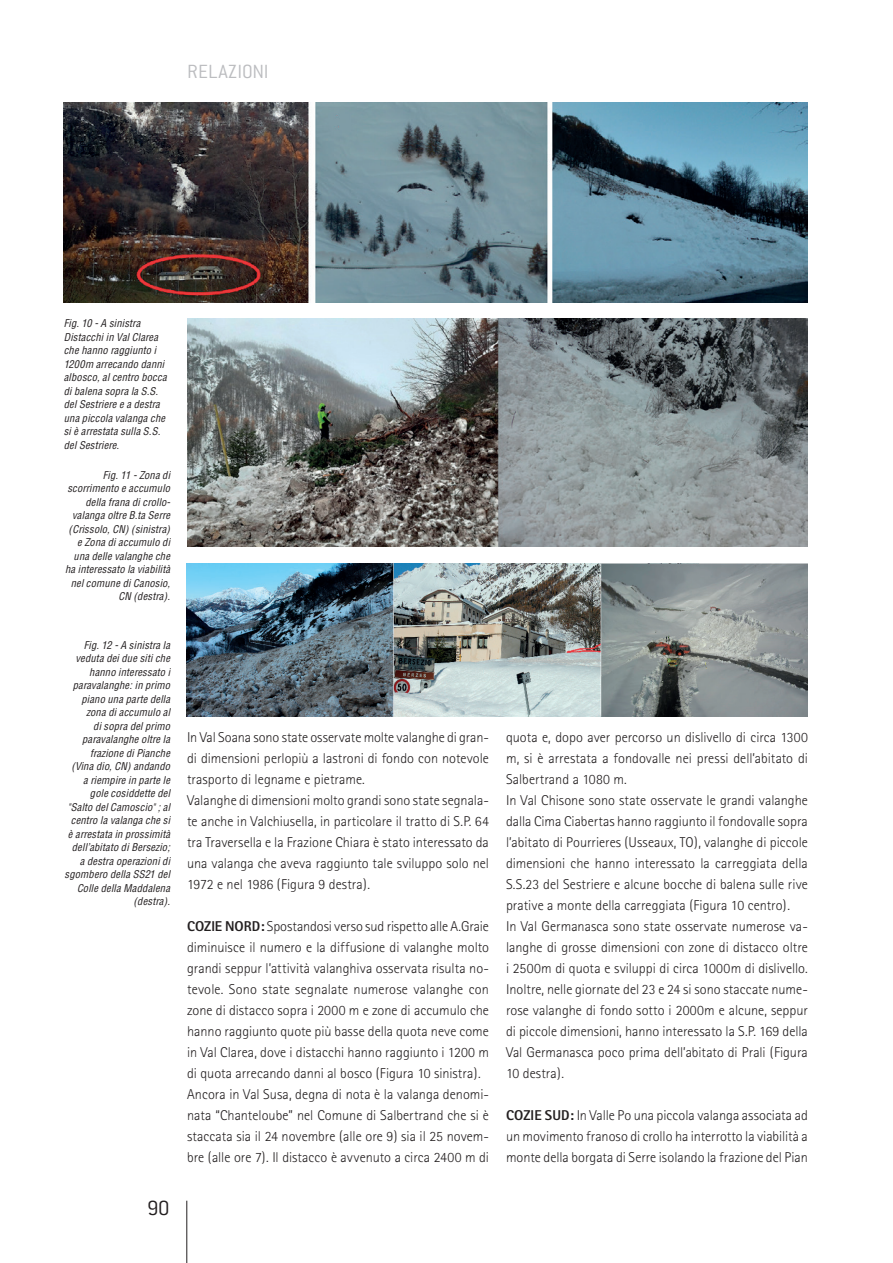
<style>
.page{position:relative;width:893px;height:1263px;background:#fff}
.page>*{position:absolute;margin:0;border:0;box-sizing:border-box;transform-origin:0 0}
.t1{font:300 22.5px "Conduit ITC";color:#231f20}
.t2{font:300 21px "Conduit ITC";letter-spacing:.01em;color:#bcbdc0}
.t3{font:300 14.25px/21px "Rotis Sans Serif";color:#231f20}
.t4{font:italic condensed 10.5px/13.5px "Helvetica";letter-spacing:.015em;color:#231f20;text-align:right}
.s1{font-weight:800}
</style>
<div class="page">
<img style="left:64px;top:102px;width:744px;height:200px">
<img style="left:187px;top:319px;width:621px;height:227px">
<img style="left:186px;top:563px;width:622px;height:153px">
<hr style="left:186px;top:1201px;width:1px;height:62px;background:#231f20">
<h2 class="t2" style="left:187px;top:60px;width:83px">RELAZIONI</h2>
<p class="t4" style="left:64px;top:317px;width:105px;text-align:left">Fig. 10 - A sinistra<br>Distacchi in Val Clarea che hanno raggiunto i<br>1200m arrecando danni albosco, al centro bocca di balena sopra la S.S. del Sestriere e a destra una piccola valanga che si è arrestata sulla S.S. del Sestriere.</p>
<p class="t4" style="left:65px;top:468px;width:107px">Fig. 11 - Zona di scorrimento e accumulo della frana di crollo&shy;valanga oltre B.ta Serre (Crissolo, CN) (sinistra) e Zona di accumulo di una delle valanghe che ha interessato la viabilità nel comune di Canosio,<br>CN (destra).</p>
<p class="t4" style="left:65px;top:638px;width:107px">Fig. 12 - A sinistra la veduta dei due siti che hanno interessato i paravalanghe: in primo piano una parte della zona di accumulo al<br>di sopra del primo paravalanghe oltre la frazione di Pianche<br>(Vina dio, CN) andando a riempire in parte le gole cosiddette del "Salto del Camoscio" ; al centro la valanga che si è arrestata in prossimità dell’abitato di Bersezio; a destra operazioni di sgombero della SS21 del<br>Colle della Maddalena (destra).</p>
<h1 class="t1" style="left:147px;top:1195px;width:24px">90</h1>
<p class="t3" style="left:187px;top:726px;width:303px">In Val Soana sono state osservate molte valanghe di gran&shy;di dimensioni perlopiù a lastroni di fondo con notevole trasporto di legname e pietrame.<br>Valanghe di dimensioni molto grandi sono state segnala&shy;te anche in Valchiusella, in particolare il tratto di S.P. 64 tra Traversella e la Frazione Chiara è stato interessato da una valanga che aveva raggiunto tale sviluppo solo nel 1972 e nel 1986 (Figura 9 destra).</p>
<p class="t3" style="left:187px;top:916px;width:303px"><span class="s1">COZIE NORD:</span> Spostandosi verso sud rispetto alle A.Graie diminuisce il numero e la diffusione di valanghe molto grandi seppur l’attività valanghiva osservata risulta no&shy;tevole. Sono state segnalate numerose valanghe con zone di distacco sopra i 2000 m e zone di accumulo che hanno raggiunto quote più basse della quota neve come in Val Clarea, dove i distacchi hanno raggiunto i 1200 m di quota arrecando danni al bosco (Figura 10 sinistra).<br>Ancora in Val Susa, degna di nota è la valanga denomi&shy;nata “Chanteloube” nel Comune di Salbertrand che si è staccata sia il 24 novembre (alle ore 9) sia il 25 novem&shy;bre (alle ore 7). Il distacco è avvenuto a circa 2400 m di</p>
<p class="t3" style="left:506px;top:727px;width:303px">quota e, dopo aver percorso un dislivello di circa 1300 m, si è arrestata a fondovalle nei pressi dell’abitato di Salbertrand a 1080 m.<br>In Val Chisone sono state osservate le grandi valanghe dalla Cima Ciabertas hanno raggiunto il fondovalle sopra l’abitato di Pourrieres (Usseaux, TO), valanghe di piccole dimensioni che hanno interessato la carreggiata della S.S.23 del Sestriere e alcune bocche di balena sulle rive prative a monte della carreggiata (Figura 10 centro).<br>In Val Germanasca sono state osservate numerose va&shy;langhe di grosse dimensioni con zone di distacco oltre i 2500m di quota e sviluppi di circa 1000m di dislivello.<br>Inoltre, nelle giornate del 23 e 24 si sono staccate nume&shy;rose valanghe di fondo sotto i 2000m e alcune, seppur di piccole dimensioni, hanno interessato la S.P. 169 della Val Germanasca poco prima dell’abitato di Prali (Figura 10 destra).</p>
<p class="t3" style="left:506px;top:1105px;width:303px;text-align:justify"><span class="s1">COZIE SUD:</span> In Valle Po una piccola valanga associata ad un movimento franoso di crollo ha interrotto la viabilità a monte della borgata di Serre isolando la frazione del Pian</p>
</div>
